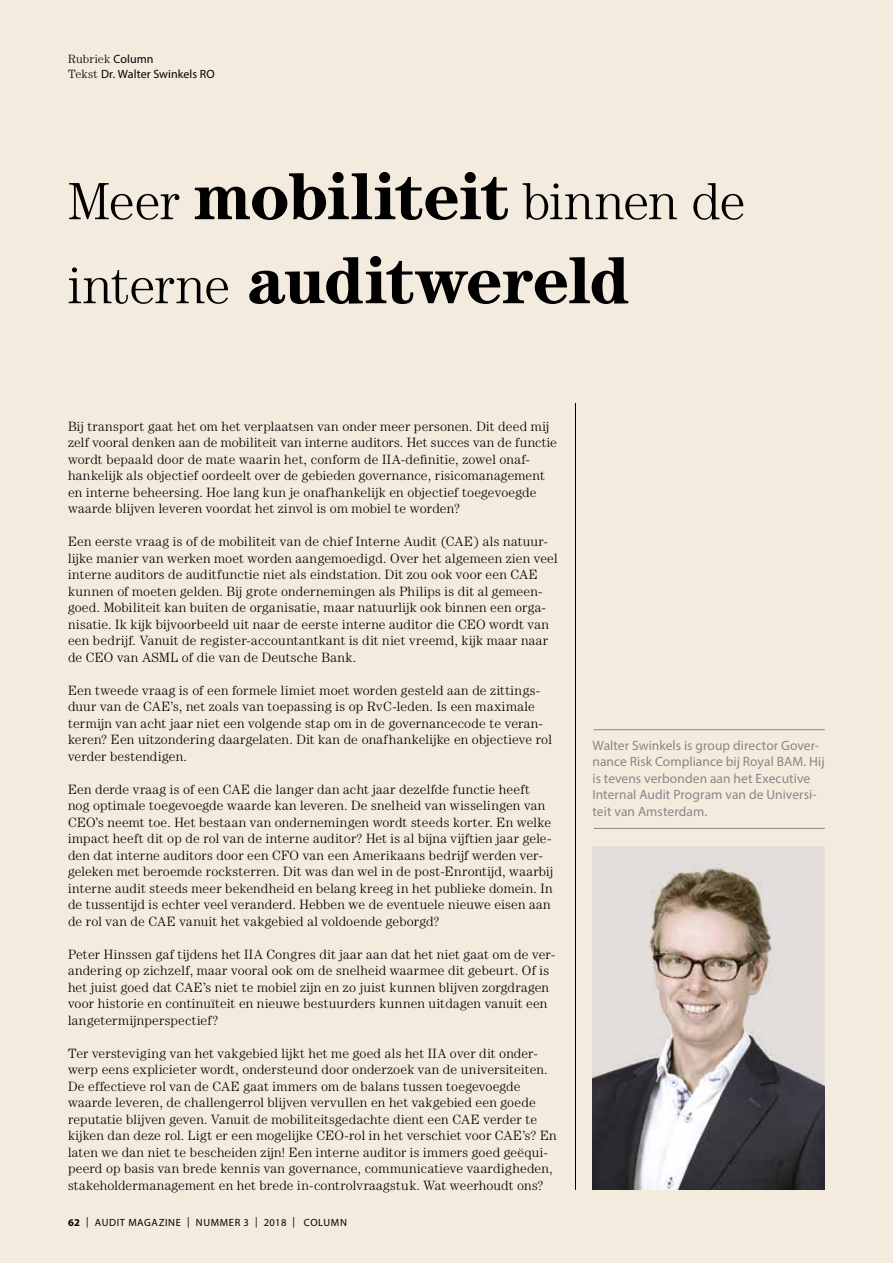
<style>
.page{position:relative;width:893px;height:1263px;background:#f4ebdf}
.page>*{position:absolute;margin:0;border:0;box-sizing:border-box;transform-origin:0 0}
.t1{font:700 67.5px "Century LT";letter-spacing:-.02em;color:#000}
.t2{font:300 52.5px "Century LT";letter-spacing:-.02em;color:#000}
.t3{font:300 13.5px/16.5px "Century LT";letter-spacing:.01em;color:#000}
.t4{font:13.5px/16.5px "Myriad Pro";letter-spacing:.005em;color:#878787}
.t5{font:12px "Myriad Pro";letter-spacing:.01em;color:#000}
.t6{font:300 12px "Century LT";letter-spacing:.015em;color:#000}
.t7{font:10.5px "Myriad Pro";letter-spacing:.06em;color:#000}
.s1{font-family:"Myriad Pro";font-weight:400}
.s2{font-family:"Century LT";font-weight:300}
.s3{font-weight:700;font-size:67.5px}
.s4{font-weight:300;font-size:52.5px}
.s5{font-weight:700}
</style>
<div class="page">
<img style="left:592px;top:846px;width:233px;height:344px">
<hr style="left:575px;top:403px;width:1px;height:787px;background:#000">
<hr style="left:594px;top:828px;width:231px;height:1px;background:#878787">
<hr style="left:594px;top:729px;width:231px;height:1px;background:#878787">
<p class="t6" style="left:68px;top:52px;width:87px">Rubriek <span class="s1">Column</span></p>
<p class="t5" style="left:68px;top:66px;width:148px"><span class="s2">Tekst</span> Dr. Walter Swinkels RO</p>
<h2 class="t2" style="left:68px;top:171px;width:679px">Meer <span class="s3">mobiliteit</span> binnen de</h2>
<h1 class="t1" style="left:68px;top:240px;width:563px"><span class="s4">interne</span> auditwereld</h1>
<p class="t3" style="left:68px;top:417px;width:490px">Bij transport gaat het om het verplaatsen van onder meer personen. Dit deed mij zelf vooral denken aan de mobiliteit van interne auditors. Het succes van de functie wordt bepaald door de mate waarin het, conform de IIA-definitie, zowel onaf&shy;hankelijk als objectief oordeelt over de gebieden governance, risicomanagement en interne beheersing. Hoe lang kun je onafhankelijk en objectief toegevoegde waarde blijven leveren voordat het zinvol is om mobiel te worden?</p>
<p class="t3" style="left:68px;top:533px;width:491px">Een eerste vraag is of de mobiliteit van de chief Interne Audit (CAE) als natuur&shy;lijke manier van werken moet worden aangemoedigd. Over het algemeen zien veel interne auditors de auditfunctie niet als eindstation. Dit zou ook voor een CAE kunnen of moeten gelden. Bij grote ondernemingen als Philips is dit al gemeen&shy;goed. Mobiliteit kan buiten de organisatie, maar natuurlijk ook binnen een orga&shy;nisatie. Ik kijk bijvoorbeeld uit naar de eerste interne auditor die CEO wordt van een bedrijf. Vanuit de register-accountantkant is dit niet vreemd, kijk maar naar de CEO van ASML of die van de Deutsche Bank.</p>
<p class="t3" style="left:68px;top:681px;width:485px">Een tweede vraag is of een formele limiet moet worden gesteld aan de zittings&shy;duur van de CAE’s, net zoals van toepassing is op RvC-leden. Is een maximale termijn van acht jaar niet een volgende stap om in de governancecode te veran&shy;keren? Een uitzondering daargelaten. Dit kan de onafhankelijke en objectieve rol verder bestendigen.</p>
<p class="t3" style="left:68px;top:780px;width:487px">Een derde vraag is of een CAE die langer dan acht jaar dezelfde functie heeft nog optimale toegevoegde waarde kan leveren. De snelheid van wisselingen van CEO’s neemt toe. Het bestaan van ondernemingen wordt steeds korter. En welke impact heeft dit op de rol van de interne auditor? Het is al bijna vijftien jaar gele&shy;den dat interne auditors door een CFO van een Amerikaans bedrijf werden ver&shy;geleken met beroemde rocksterren. Dit was dan wel in de post-Enrontijd, waarbij interne audit steeds meer bekendheid en belang kreeg in het publieke domein. In de tussentijd is echter veel veranderd. Hebben we de eventuele nieuwe eisen aan de rol van de CAE vanuit het vakgebied al voldoende geborgd?</p>
<p class="t3" style="left:68px;top:945px;width:489px">Peter Hinssen gaf tijdens het IIA Congres dit jaar aan dat het niet gaat om de ver&shy;andering op zichzelf, maar vooral ook om de snelheid waarmee dit gebeurt. Of is het juist goed dat CAE’s niet te mobiel zijn en zo juist kunnen blijven zorgdragen voor historie en continuïteit en nieuwe bestuurders kunnen uitdagen vanuit een langetermijnperspectief?</p>
<p class="t3" style="left:68px;top:1044px;width:490px">Ter versteviging van het vakgebied lijkt het me goed als het IIA over dit onder&shy;werp eens explicieter wordt, ondersteund door onderzoek van de universiteiten.<br>De effectieve rol van de CAE gaat immers om de balans tussen toegevoegde waarde leveren, de challengerrol blijven vervullen en het vakgebied een goede reputatie blijven geven. Vanuit de mobiliteitsgedachte dient een CAE verder te kijken dan deze rol. Ligt er een mogelijke CEO-rol in het verschiet voor CAE’s? En laten we dan niet te bescheiden zijn! Een interne auditor is immers goed geëqui&shy;peerd op basis van brede kennis van governance, communicatieve vaardigheden, stakeholdermanagement en het brede in-controlvraagstuk. Wat weerhoudt ons?</p>
<p class="t7" style="left:68px;top:1216px;width:280px"><span class="s5">62</span> | AUDIT MAGAZINE | NUMMER 3 | 2018 | COLUMN</p>
<p class="t4" style="left:592px;top:737px;width:234px">Walter Swinkels is group director Gover&shy;nance Risk Compliance bij Royal BAM. Hij is tevens verbonden aan het Executive Internal Audit Program van de Universi&shy;teit van Amsterdam.</p>
</div>
